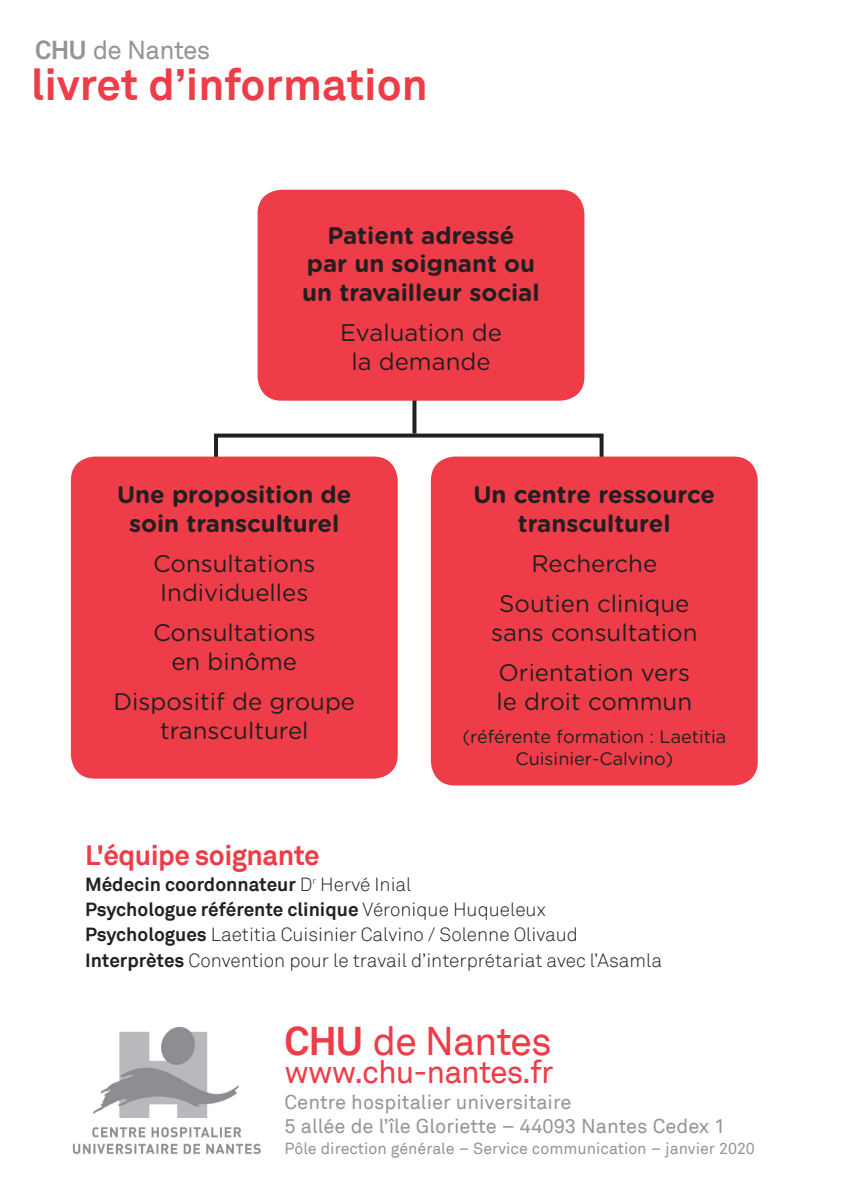
<style>
.page{position:relative;width:842px;height:1191px;background:#fff}
.page>*{position:absolute;margin:0;border:0;box-sizing:border-box;transform-origin:0 0}
.t1{font:700 44px "Akkurat";color:#ee3d49}
.t2{font:40px "Akkurat";letter-spacing:-.03em;color:#ee3d49}
.t3{font:32px "Akkurat";letter-spacing:-.03em;color:#ee3d49}
.t4{font:700 28px "Akkurat";letter-spacing:-.02em;color:#ee3d49}
.t5{font:26px "Akkurat";letter-spacing:-.025em;color:#939598}
.t6{font:24px/28.8px "Gotham Rounded";color:#231f20;text-align:center}
.t7{font:700 24px/28.8px "Gotham Rounded";color:#231f20;text-align:center}
.t8{font:20px/24px "Akkurat";color:#939598}
.t9{font:300 19px/25.4px "Akkurat";color:#231f20}
.t10{font:18px/21.6px "Gotham Rounded";color:#231f20;text-align:center}
.t11{font:16px "Akkurat";color:#939598}
.s1{font-weight:700}
</style>
<div class="page">
<svg style="left:214px;top:431px;width:390px;height:49px"></svg>
<svg style="left:412px;top:401px;width:4px;height:32px"></svg>
<img style="left:72px;top:1026px;width:189px;height:129px">
<div style="left:258px;top:190px;width:326px;height:211px;background:#ee3d49;border-radius:24px"></div>
<div style="left:71px;top:456px;width:327px;height:322px;background:#ee3d49;border-radius:24px"></div>
<div style="left:431px;top:456px;width:327px;height:329px;background:#ee3d49;border-radius:24px"></div>
<h3 class="t5" style="left:35px;top:34px;width:177px"><span class="s1">CHU</span> de Nantes</h3>
<h1 class="t1" style="left:31px;top:57px;width:398px">livret d’information</h1>
<p class="t7" style="left:302px;top:220px;width:239px">Patient adressé<br>par un soignant ou un travailleur social</p>
<p class="t6" style="left:340px;top:317px;width:163px">Evaluation de la demande</p>
<p class="t7" style="left:117px;top:479px;width:236px">Une proposition de soin transculturel</p>
<p class="t6" style="left:153px;top:548px;width:164px">Consultations<br>Individuelles</p>
<p class="t6" style="left:153px;top:617px;width:164px">Consultations en binôme</p>
<p class="t6" style="left:113px;top:686px;width:243px">Dispositif de groupe transculturel</p>
<p class="t7" style="left:473px;top:479px;width:243px">Un centre ressource transculturel</p>
<p class="t6" style="left:499px;top:542px;width:192px;line-height:40.2px">Recherche<br>Soutien clinique</p>
<p class="t6" style="left:491px;top:611px;width:208px;line-height:40.2px">sans consultation<br>Orientation vers</p>
<p class="t6" style="left:496px;top:686px;width:197px">le droit commun</p>
<p class="t10" style="left:462px;top:725px;width:265px">(référente formation : Laetitia<br>Cuisinier-Calvino)</p>
<h3 class="t4" style="left:85px;top:837px;width:236px">L'équipe soignante</h3>
<p class="t9" style="left:85px;top:871px;width:579px"><span class="s1">Médecin coordonnateur</span> D<sup>r</sup> Hervé Inial<br><span class="s1">Psychologue référente clinique</span> Véronique Huqueleux <span class="s1">Psychologues</span> Laetitia Cuisinier Calvino / Solenne Olivaud <span class="s1">Interprètes</span> Convention pour le travail d’interprétariat avec l’Asamla</p>
<h2 class="t2" style="left:285px;top:1018px;width:269px"><span class="s1">CHU</span> de Nantes</h2>
<h3 class="t3" style="left:285px;top:1053px;width:270px">www.chu-nantes.fr</h3>
<p class="t8" style="left:285px;top:1091px;width:442px">Centre hospitalier universitaire<br>5 allée de l’île Gloriette – 44093 Nantes Cedex 1</p>
<p class="t11" style="left:285px;top:1139px;width:472px">Pôle direction générale – Service communication – janvier 2020</p>
</div>
